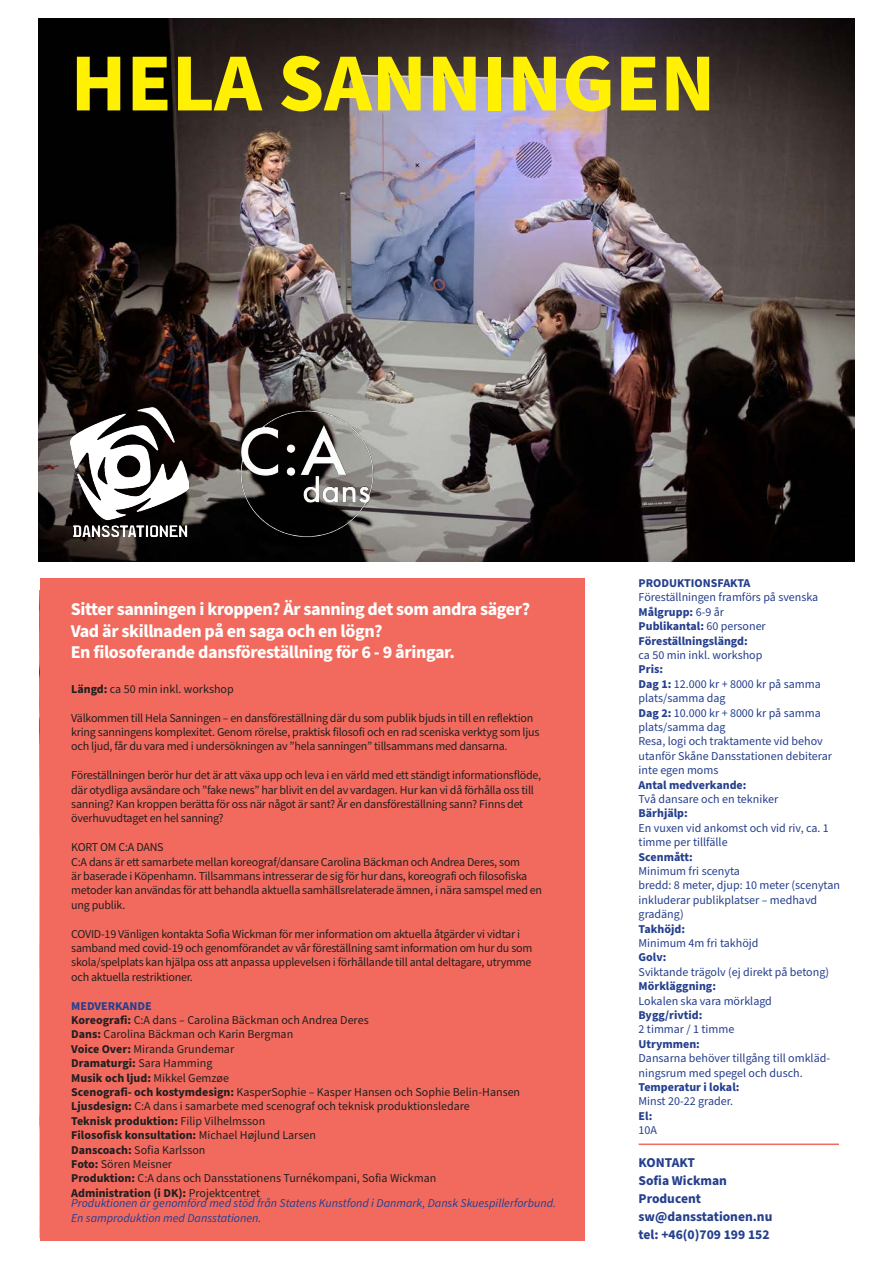
<style>
.page{position:relative;width:893px;height:1263px;background:#fff}
.page>*{position:absolute;margin:0;border:0;box-sizing:border-box;transform-origin:0 0}
.t1{font:700 82.5px "Source Sans Pro";color:#fff101}
.t2{font:700 18px/21.6px "Source Sans Pro";letter-spacing:-.02em;color:#fff}
.t3{font:700 13.5px "Source Sans Pro";color:#253f8e}
.t4{font:12px/14.4px "Source Sans Pro";letter-spacing:-.02em;color:#231f20}
.t5{font:12px/14.4px "Source Sans Pro";color:#253f8e}
.t6{font:12px/14.4px "Source Sans Pro";color:#231f20}
.t7{font:700 12px "Source Sans Pro";color:#253f8e}
.t8{font:700 12px "Source Sans Pro";color:#231f20}
.t9{font:italic 12px/14.4px "Source Sans Pro";color:#253f8e}
.s1{font-weight:700}
.s2{font-weight:400}
</style>
<div class="page">
<div style="left:40px;top:578px;width:544px;height:663px;background:#f26a5e"></div>
<img style="left:38px;top:19px;width:816px;height:543px">
<img style="left:71px;top:408px;width:117px;height:129px">
<hr style="left:639px;top:1143px;width:200px;height:2px;background:#f16a5e">
<img style="left:237px;top:410px;width:139px;height:128px">
<p class="t1" style="left:71px;top:27px;width:646px">HELA SANNINGEN</p>
<p class="t2" style="left:71px;top:599px;width:461px">Sitter sanningen i kroppen? Är sanning det som andra säger?</p>
<p class="t2" style="left:71px;top:620px;width:386px">Vad är skillnaden på en saga och en lögn?<br>En filosoferande dansföreställning för 6 - 9 åringar.</p>
<p class="t6" style="left:71px;top:682px;width:164px"><span class="s1">Längd:</span> ca 50 min inkl. workshop</p>
<p class="t4" style="left:71px;top:711px;width:470px">Välkommen till Hela Sanningen – en dansföreställning där du som publik bjuds in till en reflektion kring sanningens komplexitet. Genom rörelse, praktisk filosofi och en rad sceniska verktyg som ljus och ljud, får du vara med i undersökningen av ”hela sanningen” tillsammans med dansarna.</p>
<p class="t4" style="left:71px;top:768px;width:471px">Föreställningen berör hur det är att växa upp och leva i en värld med ett ständigt informationsflöde, där otydliga avsändare och ”fake news” har blivit en del av vardagen. Hur kan vi då förhålla oss till sanning? Kan kroppen berätta för oss när något är sant? Är en dansföreställning sann? Finns det överhuvudtaget en hel sanning?</p>
<p class="t4" style="left:71px;top:840px;width:94px">KORT OM C:A DANS</p>
<p class="t4" style="left:71px;top:855px;width:472px">C:A dans är ett samarbete mellan koreograf/dansare Carolina Bäckman och Andrea Deres, som<br>är baserade i Köpenhamn. Tillsammans intresserar de sig för hur dans, koreografi och filosofiska metoder kan användas för att behandla aktuella samhällsrelaterade ämnen, i nära samspel med en ung publik.</p>
<p class="t4" style="left:71px;top:927px;width:463px">COVID-19 Vänligen kontakta Sofia Wickman för mer information om aktuella åtgärder vi vidtar i samband med covid-19 och genomförandet av vår föreställning samt information om hur du som skola/spelplats kan hjälpa oss att anpassa upplevelsen i förhållande till antal deltagare, utrymme och aktuella restriktioner.</p>
<p class="t7" style="left:71px;top:997px;width:82px">MEDVERKANDE</p>
<p class="t6" style="left:71px;top:1013px;width:299px"><span class="s1">Koreografi:</span> C:A dans – Carolina Bäckman och Andrea Deres<br><span class="s1">Dans:</span> Carolina Bäckman och Karin Bergman</p>
<p class="t6" style="left:71px;top:1042px;width:164px"><span class="s1">Voice Over:</span> Miranda Grundemar</p>
<p class="t8" style="left:71px;top:1055px;width:143px">Dramaturgi: <span class="s2">Sara Hamming</span></p>
<p class="t8" style="left:71px;top:1069px;width:159px">Musik och ljud: <span class="s2">Mikkel Gemzøe</span></p>
<p class="t6" style="left:71px;top:1085px;width:450px"><span class="s1">Scenografi- och kostymdesign:</span> KasperSophie – Kasper Hansen och Sophie Belin-Hansen</p>
<p class="t6" style="left:71px;top:1100px;width:400px"><span class="s1">Ljusdesign:</span> C:A dans i samarbete med scenograf och teknisk produktionsledare</p>
<p class="t8" style="left:71px;top:1113px;width:196px">Teknisk produktion: <span class="s2">Filip Vilhelmsson</span></p>
<p class="t8" style="left:71px;top:1127px;width:246px">Filosofisk konsultation: <span class="s2">Michael Højlund Larsen</span></p>
<p class="t6" style="left:71px;top:1143px;width:136px"><span class="s1">Danscoach:</span> Sofia Karlsson</p>
<p class="t6" style="left:71px;top:1157px;width:102px"><span class="s1">Foto:</span> Sören Meisner</p>
<p class="t6" style="left:71px;top:1172px;width:367px"><span class="s1">Produktion:</span> C:A dans och Dansstationens Turnékompani, Sofia Wickman</p>
<p class="t8" style="left:71px;top:1185px;width:191px">Administration (i DK): <span class="s2">Projektcentret</span></p>
<p class="t9" style="left:71px;top:1196px;width:486px">Produktionen är genomförd med stöd från Statens Kunstfond i Danmark, Dansk Skuespillerforbund.<br>En samproduktion med Dansstationen.</p>
<p class="t7" style="left:639px;top:575px;width:113px">PRODUKTIONSFAKTA</p>
<p class="t5" style="left:639px;top:591px;width:181px">Föreställningen framförs på svenska</p>
<p class="t7" style="left:639px;top:604px;width:87px">Målgrupp: <span class="s2">6-9 år</span></p>
<p class="t7" style="left:639px;top:618px;width:129px">Publikantal: <span class="s2">60 personer</span></p>
<p class="t7" style="left:639px;top:632px;width:111px">Föreställningslängd:</p>
<p class="t5" style="left:639px;top:648px;width:125px">ca 50 min inkl. workshop</p>
<p class="t7" style="left:639px;top:661px;width:26px">Pris:</p>
<p class="t5" style="left:639px;top:677px;width:184px"><span class="s1">Dag 1:</span> 12.000 kr + 8000 kr på samma plats/samma dag</p>
<p class="t5" style="left:639px;top:706px;width:184px"><span class="s1">Dag 2:</span> 10.000 kr + 8000 kr på samma plats/samma dag</p>
<p class="t5" style="left:639px;top:735px;width:195px">Resa, logi och traktamente vid behov utanför Skåne Dansstationen debiterar inte egen moms</p>
<p class="t7" style="left:639px;top:776px;width:109px">Antal medverkande:</p>
<p class="t5" style="left:639px;top:792px;width:141px">Två dansare och en tekniker</p>
<p class="t7" style="left:639px;top:805px;width:51px">Bärhjälp:</p>
<p class="t5" style="left:639px;top:821px;width:192px">En vuxen vid ankomst och vid riv, ca. 1 timme per tillfälle</p>
<p class="t7" style="left:639px;top:848px;width:56px">Scenmått:</p>
<p class="t5" style="left:639px;top:864px;width:103px">Minimum fri scenyta</p>
<p class="t5" style="left:639px;top:879px;width:203px">bredd: 8 meter, djup: 10 meter (scenytan inkluderar publikplatser – medhavd gradäng)</p>
<p class="t7" style="left:639px;top:920px;width:48px">Takhöjd:</p>
<p class="t5" style="left:639px;top:936px;width:121px">Minimum 4m fri takhöjd</p>
<p class="t7" style="left:639px;top:949px;width:29px">Golv:</p>
<p class="t5" style="left:639px;top:965px;width:192px">Sviktande trägolv (ej direkt på betong)</p>
<p class="t7" style="left:639px;top:978px;width:79px">Mörkläggning:</p>
<p class="t5" style="left:639px;top:994px;width:135px">Lokalen ska vara mörklagd</p>
<p class="t7" style="left:639px;top:1007px;width:65px">Bygg/rivtid:</p>
<p class="t5" style="left:639px;top:1023px;width:97px">2 timmar / 1 timme</p>
<p class="t7" style="left:639px;top:1036px;width:63px">Utrymmen:</p>
<p class="t5" style="left:639px;top:1051px;width:193px">Dansarna behöver tillgång till omkläd&shy;ningsrum med spegel och dusch.</p>
<p class="t7" style="left:639px;top:1079px;width:102px">Temperatur i lokal:</p>
<p class="t5" style="left:639px;top:1095px;width:96px">Minst 20-22 grader.</p>
<p class="t7" style="left:639px;top:1108px;width:15px">El:</p>
<p class="t5" style="left:639px;top:1123px;width:20px">10A</p>
<p class="t3" style="left:639px;top:1153px;width:58px">KONTAKT</p>
<p class="t3" style="left:639px;top:1171px;width:90px">Sofia Wickman</p>
<p class="t3" style="left:639px;top:1189px;width:64px">Producent</p>
<p class="t3" style="left:639px;top:1207px;width:135px">sw@dansstationen.nu</p>
<p class="t3" style="left:639px;top:1225px;width:132px">tel: +46(0)709 199 152</p>
</div>
